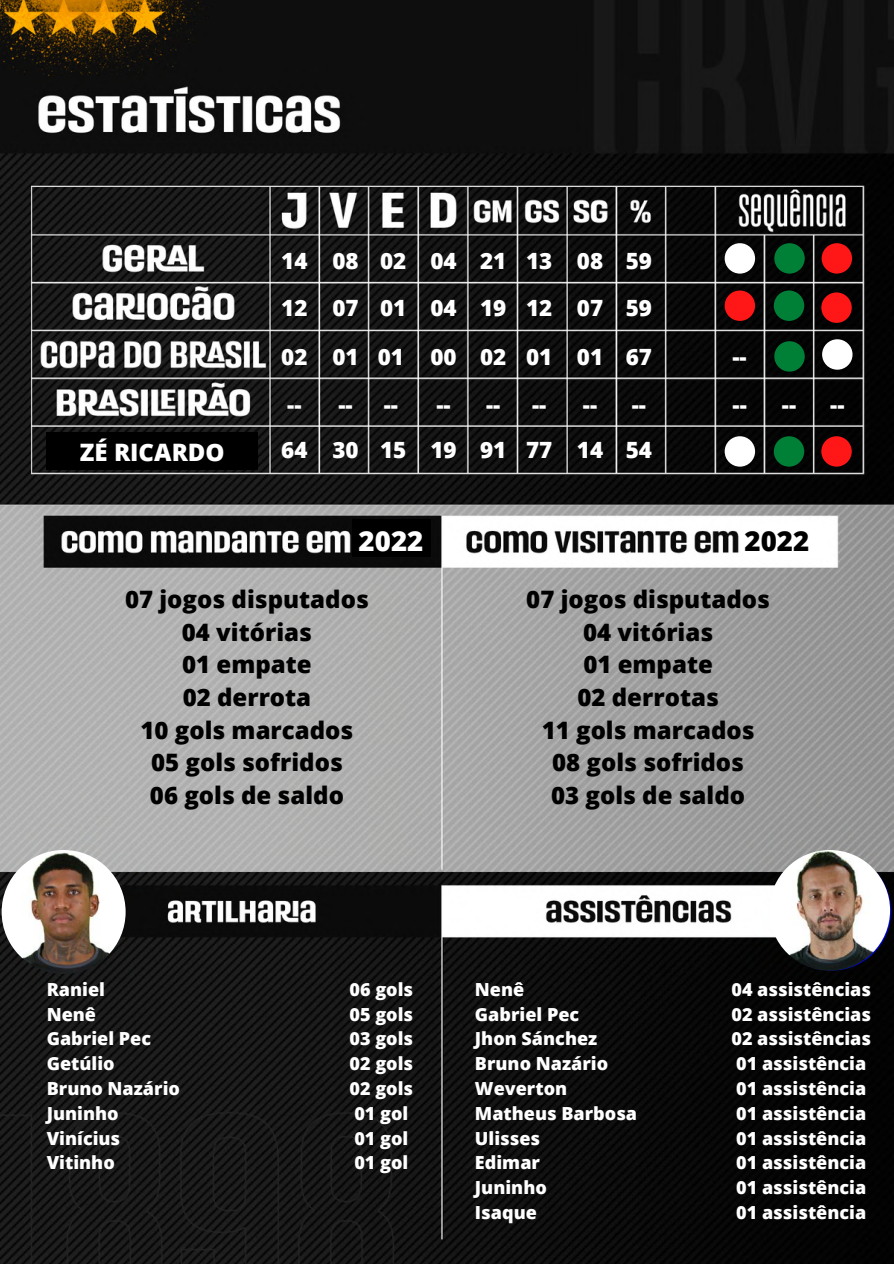
<style>
.page{position:relative;width:894px;height:1264px;background:#fff}
.page>*{position:absolute;margin:0;border:0;box-sizing:border-box;transform-origin:0 0}
.t1{font:800 27.6px "Open Sans";color:#fff}
.t2{font:800 27.6px "Open Sans";color:#000}
.t3{font:800 24px/32.7px "Open Sans";color:#000;text-align:center}
.t4{font:800 24px "Open Sans";color:#fff}
.t5{font:800 22.35px "Open Sans";color:#fff}
.t6{font:800 18px/24.8px "Open Sans";color:#fff}
</style>
<div class="page">
<img style="left:0;top:0;width:893px;height:1263px">
<img style="left:2px;top:850px;width:124px;height:123px;border-radius:50%">
<img style="left:769px;top:850px;width:120px;height:120px;border-radius:50%">
<div style="left:47px;top:432px;width:210px;height:38px;background:#000"></div>
<div style="left:352px;top:520px;width:78px;height:37px;background:#000"></div>
<img style="left:744px;top:524px;width:78px;height:32px">
<div style="left:773px;top:290px;width:31px;height:31px;background:#008037;border-radius:50%"></div>
<div style="left:724px;top:290px;width:30px;height:31px;background:#ff1616;border-radius:50%"></div>
<div style="left:821px;top:243px;width:30px;height:30px;background:#ff1616;border-radius:50%"></div>
<div style="left:774px;top:341px;width:30px;height:30px;background:#008037;border-radius:50%"></div>
<div style="left:724px;top:243px;width:30px;height:30px;background:#fff;border-radius:50%"></div>
<div style="left:821px;top:339px;width:31px;height:31px;background:#fff;border-radius:50%"></div>
<div style="left:774px;top:243px;width:30px;height:30px;background:#008037;border-radius:50%"></div>
<div style="left:821px;top:436px;width:30px;height:30px;background:#ff1616;border-radius:50%"></div>
<div style="left:724px;top:436px;width:30px;height:30px;background:#fff;border-radius:50%"></div>
<div style="left:773px;top:436px;width:31px;height:30px;background:#008037;border-radius:50%"></div>
<div style="left:821px;top:292px;width:30px;height:31px;background:#ff1616;border-radius:50%"></div>
<p class="t5" style="left:281px;top:245px;width:372px">14 08 02 04 21 13 08 59</p>
<p class="t5" style="left:281px;top:292px;width:372px">12 07 01 04 19 12 07 59</p>
<p class="t5" style="left:281px;top:341px;width:372px">02 01 01 00 02 01 01 67</p>
<p class="t5" style="left:287px;top:389px;width:16px">--</p>
<p class="t5" style="left:338px;top:389px;width:16px">--</p>
<p class="t5" style="left:383px;top:389px;width:16px">--</p>
<p class="t5" style="left:436px;top:389px;width:16px">--</p>
<p class="t5" style="left:486px;top:389px;width:16px">--</p>
<p class="t5" style="left:532px;top:389px;width:16px">--</p>
<p class="t5" style="left:582px;top:389px;width:16px">--</p>
<p class="t5" style="left:631px;top:389px;width:16px">--</p>
<h2 class="t4" style="left:80px;top:435px;width:146px">ZÉ RICARDO</h2>
<p class="t5" style="left:281px;top:434px;width:372px">64 30 15 19 91 77 14 54</p>
<p class="t5" style="left:732px;top:341px;width:16px">--</p>
<p class="t5" style="left:732px;top:389px;width:16px">--</p>
<p class="t5" style="left:781px;top:389px;width:16px">--</p>
<p class="t5" style="left:830px;top:389px;width:16px">--</p>
<h1 class="t1" style="left:358px;top:522px;width:66px">2022</h1>
<h1 class="t2" style="left:744px;top:521px;width:66px">2022</h1>
<h2 class="t3" style="left:125px;top:582px;width:245px">07 jogos disputados<br>04 vitórias<br>01 empate<br>02 derrota<br>10 gols marcados<br>05 gols sofridos<br>06 gols de saldo</h2>
<h2 class="t3" style="left:526px;top:582px;width:245px">07 jogos disputados<br>04 vitórias<br>01 empate<br>02 derrotas<br>11 gols marcados<br>08 gols sofridos<br>03 gols de saldo</h2>
<p class="t6" style="left:47px;top:976px;width:135px">Raniel<br>Nenê<br>Gabriel Pec<br>Getúlio<br>Bruno Nazário<br>Juninho<br>Vinícius<br>Vitinho</p>
<p class="t6" style="left:349px;top:976px;width:65px">06 gols<br>05 gols<br>03 gols<br>02 gols<br>02 gols<br>01 gol<br>01 gol<br>01 gol</p>
<p class="t6" style="left:475px;top:976px;width:164px">Nenê<br>Gabriel Pec<br>Jhon Sánchez<br>Bruno Nazário<br>Weverton<br>Matheus Barbosa<br>Ulisses<br>Edimar<br>Juninho<br>Isaque</p>
<p class="t6" style="left:731px;top:976px;width:141px">04 assistências<br>02 assistências<br>02 assistências<br>01 assistência<br>01 assistência<br>01 assistência<br>01 assistência<br>01 assistência<br>01 assistência<br>01 assistência</p>
</div>
